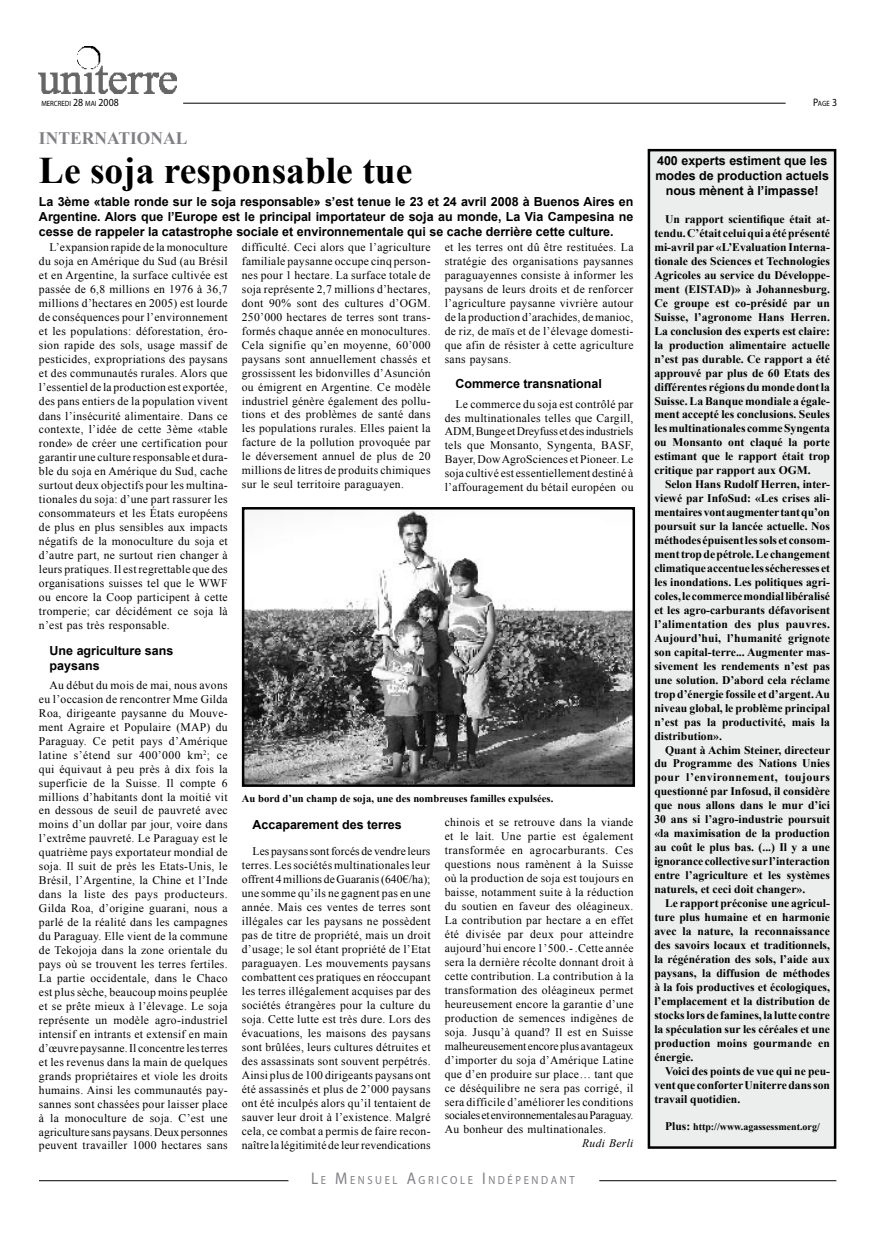
<style>
.page{position:relative;width:886px;height:1241px;background:#fff}
.page>*{position:absolute;margin:0;border:0;box-sizing:border-box;transform-origin:0 0}
.t1{font:700 37.5px "Times New Roman";color:#000}
.t2{font:700 17.5px "Times New Roman";color:#817f84}
.t3{font:700 12.5px/15px "Arial";color:#000;text-align:center}
.t4{font:11.75px "Myriad Pro";letter-spacing:.245em;color:#817f84;scale:.9 1}
.t5{font:11.62px/14px "Times New Roman";letter-spacing:.025em;color:#000;text-align:justify}
.t6{font:700 11.62px/14px "Times New Roman";color:#000;text-align:justify}
.t7{font:italic 11.62px "Times New Roman";letter-spacing:.025em;color:#000}
.t8{font:700 10.62px "Times New Roman";color:#000}
.t9{font:700 10px "Times New Roman";color:#000}
.t10{font:7.62px "Myriad Pro";color:#000;scale:.9 1}
.s1{font-size:10.88px}
.s2{font-size:16.88px}
.s3{font-size:11.62px}
</style>
<div class="page">
<img style="left:39px;top:46px;width:137px;height:47px">
<hr style="left:183px;top:103px;width:602px;height:1px;background:#000">
<hr style="left:39px;top:1180px;width:249px;height:1px;background:#000">
<hr style="left:599px;top:1180px;width:237px;height:1px;background:#000">
<div style="left:649px;top:150px;width:186px;height:997px;background:#eceeee"></div>
<div style="left:648px;top:149px;width:188px;height:999px;border:2px solid #000"></div>
<img style="left:245px;top:510px;width:387px;height:273px">
<div style="left:242px;top:507px;width:393px;height:279px;border:2px solid #000"></div>
<p class="t10" style="left:41px;top:99px;width:87px">MERCREDI <span class="s1">28</span> MAI <span class="s1">2008</span></p>
<p class="t10" style="left:813px;top:99px;width:20px"><span class="s1">P</span>AGE</p>
<h2 class="t2" style="left:39px;top:126px;width:150px">International</h2>
<h1 class="t1" style="left:39px;top:145px;width:375px">Le soja responsable tue</h1>
<p class="t3" style="left:39px;top:194px;width:596px;text-align:justify">La 3ème «table ronde sur le soja responsable» s’est tenue le 23 et 24 avril 2008 à Buenos Aires en Argentine. Alors que l’Europe est le principal importateur de soja au monde, La Via Campesina ne cesse de rappeler la catastrophe sociale et environnementale qui se cache derrière cette culture.</p>
<p class="t5" style="left:242px;top:240px;width:190px">difficulté. Ceci alors que l’agriculture familiale paysanne occupe cinq person&shy;nes pour 1 hectare. La surface totale de soja représente 2,7 millions d’hectares, dont 90% sont des cultures d’OGM.<br>250’000 hectares de terres sont trans&shy;formés chaque année en monocultures.<br>Cela signifie qu’en moyenne, 60’000 paysans sont annuellement chassés et grossissent les bidonvilles d’Asunción ou émigrent en Argentine. Ce modèle industriel génère également des pollu&shy;tions et des problèmes de santé dans les populations rurales. Elles paient la facture de la pollution provoquée par le déversement annuel de plus de 20 millions de litres de produits chimiques sur le seul territoire paraguayen.</p>
<p class="t5" style="left:39px;top:240px;width:190px;text-indent:11px">L’expansion rapide de la monoculture du soja en Amérique du Sud (au Brésil et en Argentine, la surface cultivée est passée de 6,8 millions en 1976 à 36,7 millions d’hectares en 2005) est lourde de conséquences pour l’environnement et les populations: déforestation, éro&shy;sion rapide des sols, usage massif de pesticides, expropriations des paysans et des communautés rurales. Alors que l’essentiel de la production est exportée, des pans entiers de la population vivent dans l’insécurité alimentaire. Dans ce contexte, l’idée de cette 3ème «table ronde» de créer une certification pour garantir une culture responsable et dura&shy;ble du soja en Amérique du Sud, cache surtout deux objectifs pour les multina&shy;tionales du soja: d’une part rassurer les consommateurs et les États européens de plus en plus sensibles aux impacts négatifs de la monoculture du soja et d’autre part, ne surtout rien changer à leurs pratiques. Il est regrettable que des organisations suisses tel que le WWF ou encore la Coop participent à cette tromperie; car décidément ce soja là n’est pas très responsable.</p>
<p class="t3" style="left:50px;top:643px;width:125px;text-align:left">Une agriculture sans paysans</p>
<p class="t5" style="left:39px;top:677px;width:190px;text-indent:11px">Au début du mois de mai, nous avons eu l’occasion de rencontrer Mme Gilda Roa, dirigeante paysanne du Mouve&shy;ment Agraire et Populaire (MAP) du Paraguay. Ce petit pays d’Amérique latine s’étend sur 400’000 km<sup>2</sup>; ce qui équivaut à peu près à dix fois la superficie de la Suisse. Il compte 6 millions d’habitants dont la moitié vit en dessous de seuil de pauvreté avec moins d’un dollar par jour, voire dans l’extrême pauvreté. Le Paraguay est le quatrième pays exportateur mondial de soja. Il suit de près les Etats-Unis, le Brésil, l’Argentine, la Chine et l’Inde dans la liste des pays producteurs.<br>Gilda Roa, d’origine guarani, nous a parlé de la réalité dans les campagnes du Paraguay. Elle vient de la commune de Tekojoja dans la zone orientale du pays où se trouvent les terres fertiles.<br>La partie occidentale, dans le Chaco est plus sèche, beaucoup moins peuplée et se prête mieux à l’élevage. Le soja représente un modèle agro-industriel intensif en intrants et extensif en main d’œuvre paysanne. Il concentre les terres et les revenus dans la main de quelques grands propriétaires et viole les droits humains. Ainsi les communautés pay&shy;sannes sont chassées pour laisser place à la monoculture de soja. C’est une agriculture sans paysans. Deux personnes peuvent travailler 1000 hectares sans</p>
<p class="t5" style="left:445px;top:240px;width:190px">et les terres ont dû être restituées. La stratégie des organisations paysannes paraguayennes consiste à informer les paysans de leurs droits et de renforcer l’agriculture paysanne vivrière autour de la production d’arachides, de manioc, de riz, de maïs et de l’élevage domesti&shy;que afin de résister à cette agriculture sans paysans.</p>
<p class="t3" style="left:455px;top:377px;width:148px">Commerce transnational</p>
<p class="t5" style="left:445px;top:396px;width:190px;text-indent:11px">Le commerce du soja est contrôlé par des multinationales telles que Cargill, ADM, Bunge et Dreyfuss et des industriels tels que Monsanto, Syngenta, BASF, Bayer, Dow AgroSciences et Pioneer. Le soja cultivé est essentiellement destiné à l’affouragement du bétail européen ou</p>
<p class="t8" style="left:242px;top:791px;width:313px">Au bord d’un champ de soja, une des nombreuses familles expulsées.</p>
<p class="t5" style="left:445px;top:815px;width:190px">chinois et se retrouve dans la viande et le lait. Une partie est également transformée en agrocarburants. Ces questions nous ramènent à la Suisse où la production de soja est toujours en baisse, notamment suite à la réduction du soutien en faveur des oléagineux.<br>La contribution par hectare a en effet été divisée par deux pour atteindre aujourd’hui encore 1’500.- .Cette année sera la dernière récolte donnant droit à cette contribution. La contribution à la transformation des oléagineux permet heureusement encore la garantie d’une production de semences indigènes de soja. Jusqu’à quand? Il est en Suisse malheureusement encore plus avantageux d’importer du soja d’Amérique Latine que d’en produire sur place… tant que ce déséquilibre ne sera pas corrigé, il sera difficile d’améliorer les conditions sociales et environnementales au Paraguay.<br>Au bonheur des multinationales.</p>
<p class="t7" style="left:582px;top:1135px;width:53px">Rudi Berli</p>
<p class="t3" style="left:252px;top:817px;width:151px">Accaparement des terres</p>
<p class="t5" style="left:242px;top:844px;width:190px;text-indent:11px">Les paysans sont forcés de vendre leurs terres. Les sociétés multinationales leur offrent 4 millions de Guaranis (640€/ha); une somme qu’ils ne gagnent pas en une année. Mais ces ventes de terres sont illégales car les paysans ne possèdent pas de titre de propriété, mais un droit d’usage; le sol étant propriété de l’Etat paraguayen. Les mouvements paysans combattent ces pratiques en réoccupant les terres illégalement acquises par des sociétés étrangères pour la culture du soja. Cette lutte est très dure. Lors des évacuations, les maisons des paysans sont brûlées, leurs cultures détruites et des assassinats sont souvent perpétrés.<br>Ainsi plus de 100 dirigeants paysans ont été assassinés et plus de 2’000 paysans ont été inculpés alors qu’il tentaient de sauver leur droit à l’existence. Malgré cela, ce combat a permis de faire recon&shy;naître la légitimité de leur revendications</p>
<p class="t4" style="left:311px;top:1172px;width:294px"><span class="s2">L</span>E <span class="s2">M</span> ENSUEL <span class="s2">A</span>GRICOLE <span class="s2">I</span> NDÉP ENDANT</p>
<p class="t3" style="left:655px;top:154px;width:175px">400 experts estiment que les modes de production actuels nous mènent à l’impasse!</p>
<p class="t6" style="left:654px;top:212px;width:177px;text-indent:11px">Un rapport scientifique était at&shy;tendu. C’était celui qui a été présenté mi-avril par «L’Evaluation Interna&shy;tionale des Sciences et Technologies Agricoles au service du Développe&shy;ment (EISTAD)» à Johannesburg.<br>Ce groupe est co-présidé par un Suisse, l’agronome Hans Herren.<br>La conclusion des experts est claire: la production alimentaire actuelle n’est pas durable. Ce rapport a été approuvé par plus de 60 Etats des différentes régions du monde dont la Suisse. La Banque mondiale a égale&shy;ment accepté les conclusions. Seules les multinationales comme Syngenta ou Monsanto ont claqué la porte estimant que le rapport était trop critique par rapport aux OGM.</p>
<p class="t6" style="left:654px;top:477px;width:177px;text-indent:11px">Selon Hans Rudolf Herren, inter&shy;viewé par InfoSud: «Les crises ali&shy;mentaires vont augmenter tant qu’on poursuit sur la lancée actuelle. Nos méthodes épuisent les sols et consom&shy;ment trop de pétrole. Le changement climatique accentue les sécheresses et les inondations. Les politiques agri&shy;coles, le commerce mondial libéralisé et les agro-carburants défavorisent l’alimentation des plus pauvres.<br>Aujourd’hui, l’humanité grignote son capital-terre... Augmenter mas&shy;sivement les rendements n’est pas une solution. D’abord cela réclame trop d’énergie fossile et d’argent. Au niveau global, le problème principal n’est pas la productivité, mais la distribution».</p>
<p class="t6" style="left:654px;top:742px;width:177px;text-indent:11px">Quant à Achim Steiner, directeur du Programme des Nations Unies pour l’environnement, toujours questionné par Infosud, il considère que nous allons dans le mur d’ici 30 ans si l’agro-industrie poursuit «la maximisation de la production au coût le plus bas. (...) Il y a une ignorance collective sur l’interaction entre l’agriculture et les systèmes naturels, et ceci doit changer».</p>
<p class="t6" style="left:654px;top:895px;width:177px;text-indent:11px">Le rapport préconise une agricul&shy;ture plus humaine et en harmonie avec la nature, la reconnaissance des savoirs locaux et traditionnels, la régénération des sols, l’aide aux paysans, la diffusion de méthodes à la fois productives et écologiques, l’emplacement et la distribution de stocks lors de famines, la lutte contre la spéculation sur les céréales et une production moins gourmande en énergie.</p>
<p class="t6" style="left:654px;top:1063px;width:177px;text-indent:11px">Voici des points de vue qui ne peu&shy;vent que conforter Uniterre dans son travail quotidien.</p>
<p class="t9" style="left:665px;top:1119px;width:156px"><span class="s3">Plus:</span> http://www.agassessment.org/</p>
</div>
